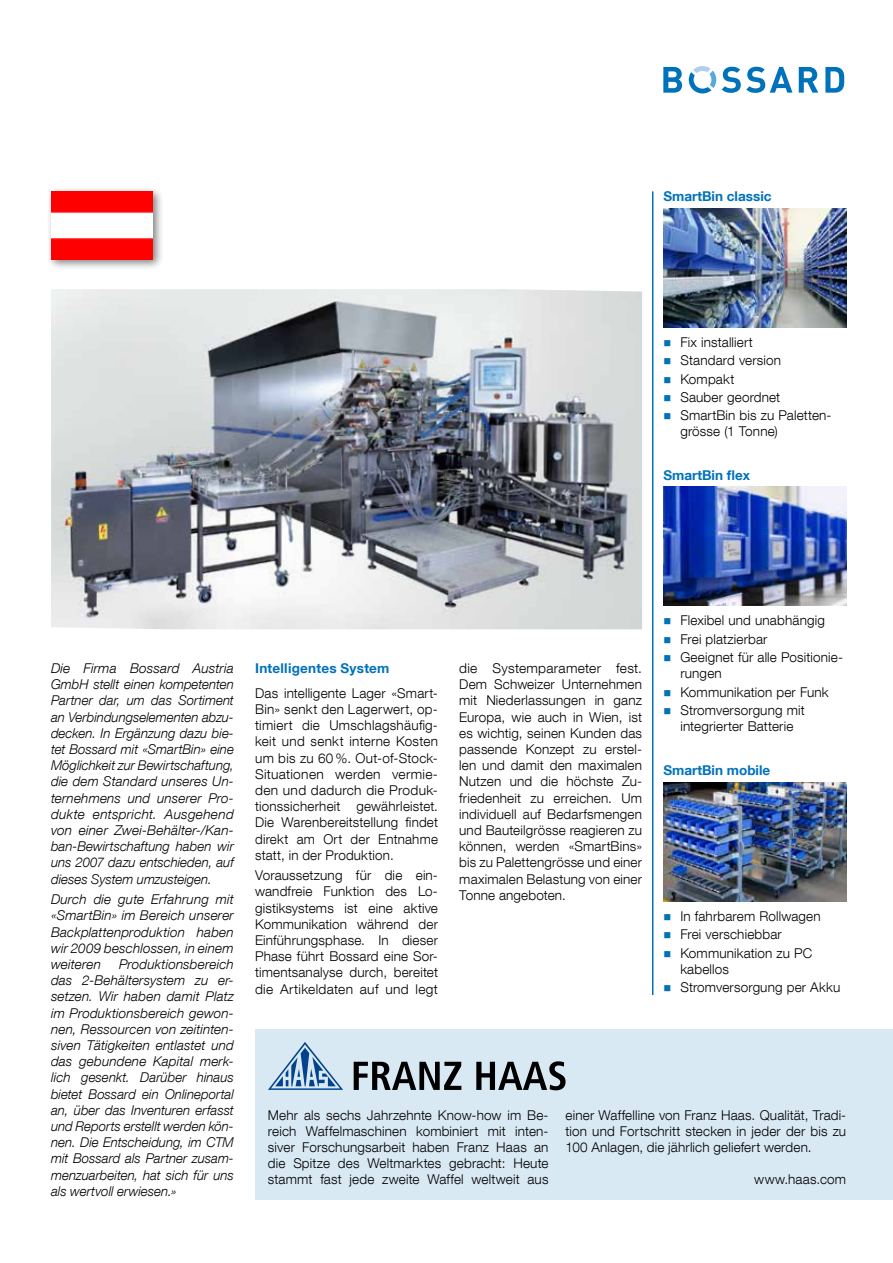
<style>
.page{position:relative;width:893px;height:1263px;background:#fff}
.page>*{position:absolute;margin:0;border:0;box-sizing:border-box;transform-origin:0 0}
.t1{font:300 13.5px/16.2px "Helvetica Neue LT Com";letter-spacing:.01em;color:#000;text-align:justify}
.t2{font:italic 300 13.5px/16.2px "Helvetica Neue LT Com";letter-spacing:.005em;color:#000;text-align:justify}
.t3{font:700 13.5px "Helvetica Neue LT Com";color:#0072bb}
.t4{font:700 13.5px "Helvetica Neue LT Com";letter-spacing:.02em;color:#0072bb}
</style>
<div class="page">
<img style="left:51px;top:289px;width:591px;height:340px">
<svg style="left:663px;top:67px;width:19px;height:26px"></svg>
<svg style="left:722px;top:67px;width:70px;height:26px"></svg>
<svg style="left:799px;top:67px;width:19px;height:26px"></svg>
<svg style="left:825px;top:67px;width:19px;height:26px"></svg>
<svg style="left:689px;top:66px;width:27px;height:27px"></svg>
<hr style="left:652px;top:191px;width:1px;height:804px;background:#0072bb">
<div style="left:255px;top:1029px;width:638px;height:170px;background:#d9e9f4"></div>
<svg style="left:354px;top:1062px;width:107px;height:28px"></svg>
<svg style="left:476px;top:1061px;width:90px;height:29px"></svg>
<svg style="left:268px;top:1042px;width:75px;height:48px"></svg>
<div style="left:46px;top:186px;width:118px;height:84px;background:#000;opacity:.5"></div>
<img style="left:51px;top:191px;width:102px;height:68px">
<img style="left:663px;top:208px;width:183px;height:119px">
<img style="left:663px;top:487px;width:183px;height:119px">
<img style="left:663px;top:782px;width:183px;height:119px">
<p class="t3" style="left:663px;top:188px;width:110px">SmartBin classic</p>
<p class="t1" style="left:680px;top:333px;width:153px;line-height:18.3px;text-align:left">Fix installiert<br>Standard version<br>Kompakt<br>Sauber geordnet<br>SmartBin bis zu Paletten-</p>
<p class="t1" style="left:680px;top:423px;width:99px">grösse (1 Tonne)</p>
<p class="t3" style="left:663px;top:466px;width:88px">SmartBin flex</p>
<p class="t2" style="left:51px;top:660px;width:184px">Die Firma Bossard Austria GmbH stellt einen kompetenten Partner dar, um das Sortiment an Verbindungselementen abzu&shy;decken. In Ergänzung dazu bie&shy;tet Bossard mit «SmartBin» eine Möglichkeit zur Bewirtschaftung, die dem Standard unseres Un&shy;ternehmens und unserer Pro&shy;dukte entspricht. Ausgehend von einer Zwei-Behälter-/Kan&shy;ban-Bewirtschaftung haben wir uns 2007 dazu entschieden, auf dieses System umzusteigen.</p>
<p class="t2" style="left:51px;top:891px;width:184px">Durch die gute Erfahrung mit «SmartBin» im Bereich unserer Backplattenproduktion haben wir 2009 beschlossen, in einem weiteren</p>
<p class="t2" style="left:51px;top:956px;width:184px;text-indent:68px">Produktionsbereich das 2-Behältersystem zu er&shy;setzen. Wir haben damit Platz im Produktionsbereich gewon&shy;nen, Ressourcen von zeitinten&shy;siven Tätigkeiten entlastet und das gebundene Kapital merk&shy;lich gesenkt. Darüber hinaus bietet Bossard ein Onlineportal an, über das Inventuren erfasst und Reports erstellt werden kön&shy;nen. Die Entscheidung, im CTM mit Bossard als Partner zusam&shy;menzuarbeiten, hat sich für uns als wertvoll erwiesen.»</p>
<p class="t4" style="left:255px;top:660px;width:136px">Intelligentes System</p>
<p class="t1" style="left:255px;top:684px;width:184px">Das intelligente Lager «Smart-Bin» senkt den Lagerwert, op&shy;timiert die Umschlagshäufig&shy;keit und senkt interne Kosten um bis zu 60%. Out-of-Stock-Situationen werden vermie&shy;den und dadurch die Produk&shy;tionssicherheit gewährleistet.<br>Die Warenbereitstellung findet direkt am Ort der Entnahme statt, in der Produktion.</p>
<p class="t1" style="left:255px;top:867px;width:184px">Voraussetzung für die ein&shy;wandfreie Funktion des Lo&shy;gistiksystems ist eine aktive Kommunikation während der Einführungsphase. In dieser Phase führt Bossard eine Sor&shy;timentsanalyse durch, bereitet die Artikeldaten auf und legt</p>
<p class="t1" style="left:459px;top:660px;width:184px">die Systemparameter fest.<br>Dem Schweizer Unternehmen mit Niederlassungen in ganz Europa, wie auch in Wien, ist es wichtig, seinen Kunden das passende Konzept zu erstel&shy;len und damit den maximalen Nutzen und die höchste Zu&shy;friedenheit zu erreichen. Um individuell auf Bedarfsmengen und Bauteilgrösse reagieren zu können, werden «SmartBins» bis zu Palettengrösse und einer maximalen Belastung von einer Tonne angeboten.</p>
<p class="t1" style="left:680px;top:611px;width:164px;line-height:18.3px;text-align:left">Flexibel und unabhängig<br>Frei platzierbar<br>Geeignet für alle Positionie-</p>
<p class="t1" style="left:680px;top:664px;width:150px;line-height:18.3px;text-align:left">rungen<br>Kommunikation per Funk<br>Stromversorgung mit</p>
<p class="t1" style="left:680px;top:718px;width:115px">integrierter Batterie</p>
<p class="t3" style="left:663px;top:762px;width:108px">SmartBin mobile</p>
<p class="t1" style="left:680px;top:907px;width:142px;line-height:18.3px;text-align:left">In fahrbarem Rollwagen<br>Frei verschiebbar<br>Kommunikation zu PC</p>
<p class="t1" style="left:680px;top:959px;width:161px;line-height:18.3px">kabellos<br>Stromversorgung per Akku</p>
<p class="t1" style="left:268px;top:1106px;width:282px">Mehr als sechs Jahrzehnte Know-how im Be&shy;reich Waffelmaschinen kombiniert mit inten&shy;siver Forschungsarbeit haben Franz Haas an die Spitze des Weltmarktes gebracht: Heute stammt fast jede zweite Waffel weltweit aus</p>
<p class="t1" style="left:566px;top:1106px;width:282px">einer Waffelline von Franz Haas. Qualität, Tradi&shy;tion und Fortschritt stecken in jeder der bis zu 100 Anlagen, die jährlich geliefert werden.</p>
<p class="t1" style="left:754px;top:1171px;width:93px">www.haas.com</p>
</div>
